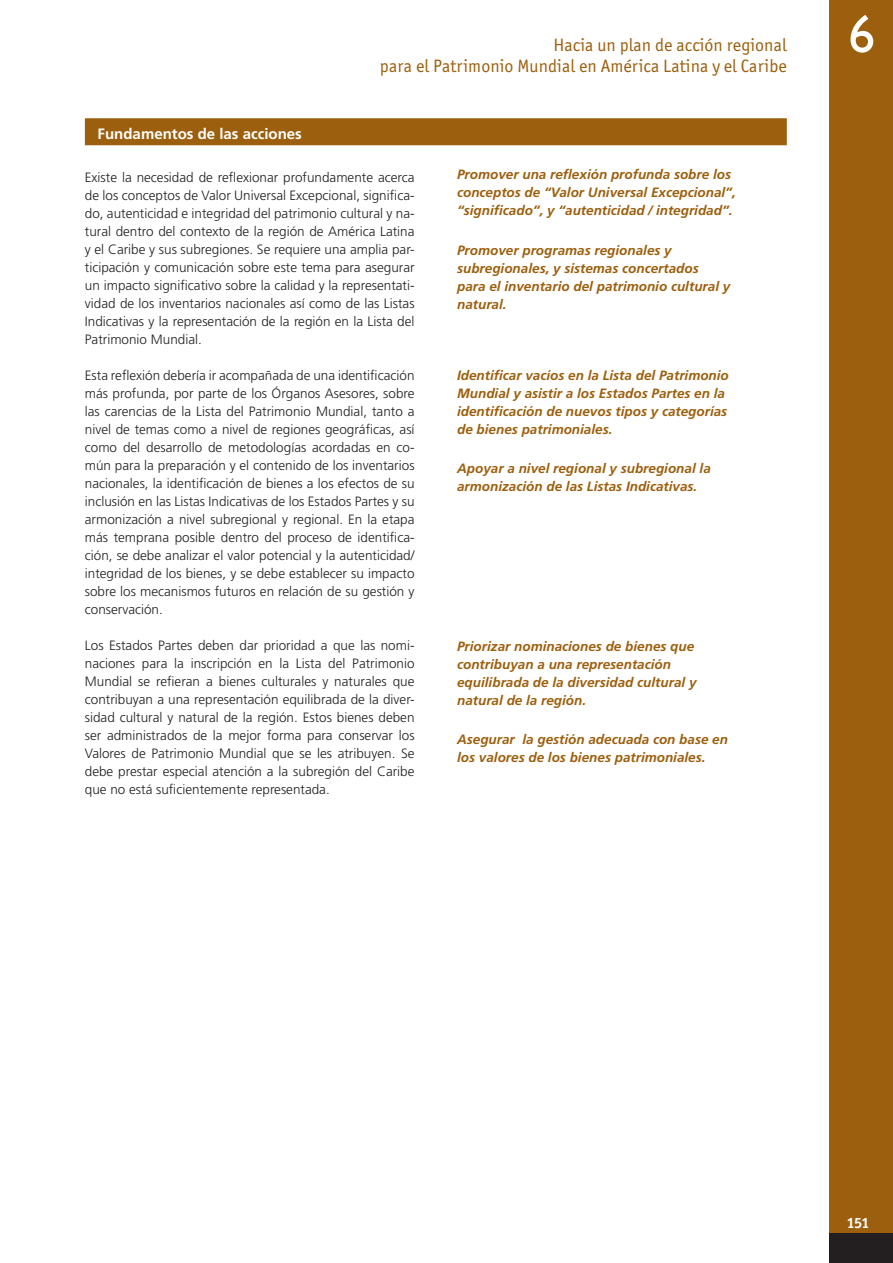
<style>
.page{position:relative;width:893px;height:1263px;background:#fff}
.page>*{position:absolute;margin:0;border:0;box-sizing:border-box;transform-origin:0 0}
.t1{font:54px "Gill Sans";color:#fff}
.t2{font:18px "Officina San ITC";letter-spacing:.005em;color:#9c5f0d}
.t3{font:700 15px "Frutiger";color:#fff}
.t4{font:700 15px "Officina San ITC";color:#fff}
.t5{font:300 13.5px/18px "Frutiger";color:#231f20;text-align:justify}
.t6{font:italic 700 13.5px/18px "Frutiger";color:#9c5f0d}
</style>
<div class="page">
<div style="left:829px;top:0;width:63px;height:1233px;background:#9c5f0d"></div>
<div style="left:829px;top:1233px;width:63px;height:30px;background:#231f20"></div>
<div style="left:85px;top:118px;width:701px;height:27px;background:#9c5f0d"></div>
<h2 class="t2" style="left:553px;top:38px;width:235px">Hacia un plan de acción regional</h2>
<h2 class="t2" style="left:380px;top:59px;width:408px">para el Patrimonio Mundial en América Latina y el Caribe</h2>
<p class="t3" style="left:98px;top:128px;width:206px">Fundamentos de las acciones</p>
<p class="t5" style="left:85px;top:169px;width:331px">Existe la necesidad de reflexionar profundamente acerca de los conceptos de Valor Universal Excepcional, significa&shy;do, autenticidad e integridad del patrimonio cultural y na&shy;tural dentro del contexto de la región de América Latina y el Caribe y sus subregiones. Se requiere una amplia par&shy;ticipación y comunicación sobre este tema para asegurar un impacto significativo sobre la calidad y la representati&shy;vidad de los inventarios nacionales así como de las Listas Indicativas y la representación de la región en la Lista del Patrimonio Mundial.</p>
<p class="t5" style="left:85px;top:367px;width:331px">Esta reflexión debería ir acompañada de una identificación más profunda, por parte de los Órganos Asesores, sobre las carencias de la Lista del Patrimonio Mundial, tanto a nivel de temas como a nivel de regiones geográficas, así como del desarrollo de metodologías acordadas en co&shy;mún para la preparación y el contenido de los inventarios nacionales, la identificación de bienes a los efectos de su inclusión en las Listas Indicativas de los Estados Partes y su armonización a nivel subregional y regional. En la etapa más temprana posible dentro del proceso de identifica&shy;ción, se debe analizar el valor potencial y la autenticidad/ integridad de los bienes, y se debe establecer su impacto sobre los mecanismos futuros en relación de su gestión y conservación.</p>
<p class="t5" style="left:85px;top:637px;width:331px">Los Estados Partes deben dar prioridad a que las nomi&shy;naciones para la inscripción en la Lista del Patrimonio Mundial se refieran a bienes culturales y naturales que contribuyan a una representación equilibrada de la diver&shy;sidad cultural y natural de la región. Estos bienes deben ser administrados de la mejor forma para conservar los Valores de Patrimonio Mundial que se les atribuyen. Se debe prestar especial atención a la subregión del Caribe que no está suficientemente representada.</p>
<p class="t6" style="left:457px;top:167px;width:280px">Promover una reflexión profunda sobre los conceptos de “Valor Universal Excepcional”, “significado”, y “autenticidad / integridad”.</p>
<p class="t6" style="left:457px;top:242px;width:275px">Promover programas regionales y subregionales, y sistemas concertados para el inventario del patrimonio cultural y natural.</p>
<p class="t6" style="left:457px;top:367px;width:273px">Identificar vacíos en la Lista del Patrimonio Mundial y asistir a los Estados Partes en la identificación de nuevos tipos y categorías de bienes patrimoniales.</p>
<p class="t6" style="left:457px;top:461px;width:255px">Apoyar a nivel regional y subregional la armonización de las Listas Indicativas.</p>
<p class="t6" style="left:457px;top:638px;width:241px">Priorizar nominaciones de bienes que contribuyan a una representación equilibrada de la diversidad cultural y natural de la región.</p>
<p class="t6" style="left:457px;top:731px;width:272px">Asegurar la gestión adecuada con base en los valores de los bienes patrimoniales.</p>
<h1 class="t1" style="left:848px;top:15px;width:28px">2</h1>
<h1 class="t1" style="left:848px;top:15px;width:28px">6</h1>
<p class="t4" style="left:846px;top:1217px;width:24px">151</p>
</div>
